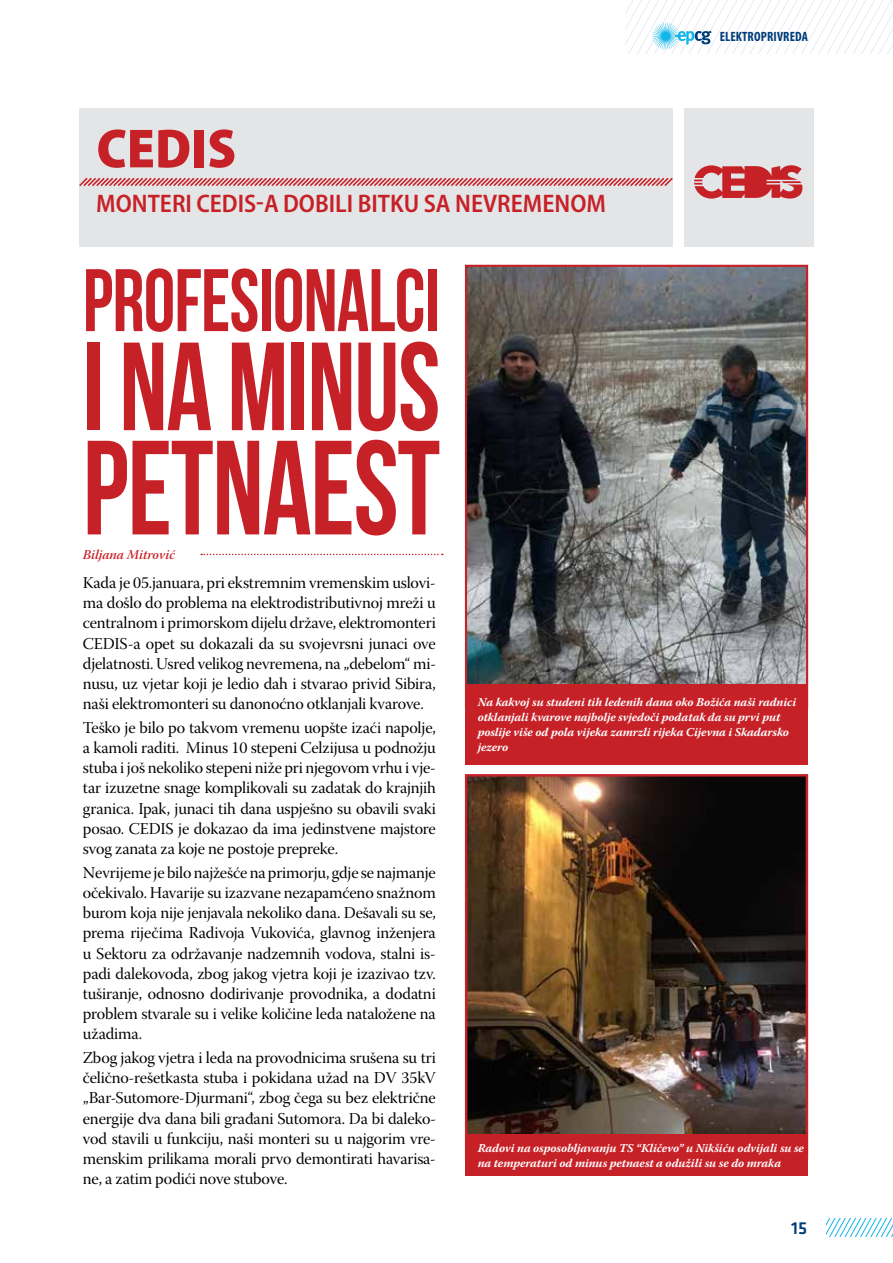
<style>
.page{position:relative;width:893px;height:1263px;background:#fff}
.page>*{position:absolute;margin:0;border:0;box-sizing:border-box;transform-origin:0 0}
.t1{font:700 133.8px "Bebas Neue";letter-spacing:-.01em;color:#c72128;scale:.9 1}
.t2{font:700 125.1px "Bebas Neue";letter-spacing:-.01em;color:#c72128;scale:.9 1}
.t3{font:700 88.5px "Bebas Neue";letter-spacing:-.01em;color:#c72128;scale:.9 1}
.t4{font:900 semi-condensed 55.5px "Myriad Pro";color:#c72128}
.t5{font:600 semi-condensed 25.5px "Myriad Pro";color:#c72128}
.t6{font:500 18px "Klavika";color:#003d79}
.t7{font:16.5px/20.1px "Warnock Pro Subh";letter-spacing:-.01em;color:#000;text-align:justify}
.t8{font:700 condensed 13.5px "Myriad Pro";letter-spacing:.01em;color:#003d79}
.t9{font:13.5px "Warnock Pro Semibold It Subh";color:#c72128}
.t10{font:italic 700 12px/15px "Warnock Pro";letter-spacing:-.01em;color:#fff}
</style>
<div class="page">
<svg style="left:625px;top:0;width:268px;height:54px"></svg>
<svg style="left:826px;top:1219px;width:67px;height:17px"></svg>
<div style="left:79px;top:108px;width:594px;height:139px;background:#e4e5e6"></div>
<svg style="left:79px;top:177px;width:594px;height:9px"></svg>
<div style="left:685px;top:108px;width:129px;height:139px;background:#e4e5e6"></div>
<svg style="left:694px;top:165px;width:108px;height:34px"></svg>
<img style="left:468px;top:268px;width:337px;height:416px">
<div style="left:465px;top:265px;width:343px;height:444px;border:2px solid #c72128"></div>
<svg style="left:201px;top:554px;width:242px;height:1px"></svg>
<img style="left:468px;top:777px;width:337px;height:357px">
<div style="left:465px;top:774px;width:343px;height:385px;border:2px solid #c72128"></div>
<div style="left:465px;top:684px;width:342px;height:80px;background:#c72128"></div>
<div style="left:465px;top:1134px;width:342px;height:42px;background:#c72128"></div>
<h3 class="t4" style="left:97px;top:117px;width:141px">CEDIS</h3>
<h3 class="t5" style="left:96px;top:190px;width:511px">MONTERI CEDIS-A DOBILI BITKU SA NEVREMENOM</h3>
<p class="t8" style="left:720px;top:28px;width:90px">ELEKTROPRIVREDA</p>
<h3 class="t3" style="left:83px;top:252px;width:398px">PROFESIONALCI</h3>
<h2 class="t2" style="left:83px;top:318px;width:399px">I NA MINUS</h2>
<h1 class="t1" style="left:83px;top:415px;width:399px">PETNAEST</h1>
<p class="t9" style="left:83px;top:546px;width:93px">Biljana Mitrović</p>
<p class="t7" style="left:83px;top:575px;width:354px">Kada je 05.januara, pri ekstremnim vremenskim uslovi&shy;ma došlo do problema na elektrodistributivnoj mreži u centralnom i primorskom dijelu države, elektromonteri CEDIS-a opet su dokazali da su svojevrsni junaci ove djelatnosti. Usred velikog nevremena, na „debelom“ mi&shy;nusu, uz vjetar koji je ledio dah i stvarao privid Sibira, naši elektromonteri su danonoćno otklanjali kvarove.</p>
<p class="t7" style="left:83px;top:720px;width:354px">Teško je bilo po takvom vremenu uopšte izaći napolje, a kamoli raditi. Minus 10 stepeni Celzijusa u podnožju stuba i još nekoliko stepeni niže pri njegovom vrhu i vje&shy;tar izuzetne snage komplikovali su zadatak do krajnjih granica. Ipak, junaci tih dana uspješno su obavili svaki posao. CEDIS je dokazao da ima jedinstvene majstore svog zanata za koje ne postoje prepreke.</p>
<p class="t7" style="left:83px;top:865px;width:354px">Nevrijeme je bilo najžešće na primorju, gdje se najmanje očekivalo. Havarije su izazvane nezapamćeno snažnom burom koja nije jenjavala nekoliko dana. Dešavali su se, prema riječima Radivoja Vukovića, glavnog inženjera u Sektoru za održavanje nadzemnih vodova, stalni is&shy;padi dalekovoda, zbog jakog vjetra koji je izazivao tzv. tuširanje, odnosno dodirivanje provodnika, a dodatni problem stvarale su i velike količine leda nataložene na užadima.</p>
<p class="t7" style="left:83px;top:1050px;width:354px">Zbog jakog vjetra i leda na provodnicima srušena su tri čelično-rešetkasta stuba i pokidana užad na DV 35kV „Bar-Sutomore-Djurmani“, zbog čega su bez električne energije dva dana bili građani Sutomora. Da bi daleko&shy;vod stavili u funkciju, naši monteri su u najgorim vre&shy;menskim prilikama morali prvo demontirati havarisa&shy;ne, a zatim podići nove stubove.</p>
<p class="t10" style="left:478px;top:694px;width:320px">Na kakvoj su studeni tih ledenih dana oko Božića naši radnici otklanjali kvarove najbolje svjedoči podatak da su prvi put poslije više od pola vijeka zamrzli rijeka Cijevna i Skadarsko jezero</p>
<p class="t10" style="left:478px;top:1141px;width:328px">Radovi na osposobljavanju TS “Kličevo” u Nikšiću odvijali su se na temperaturi od minus petnaest a odužili su se do mraka</p>
<p class="t6" style="left:791px;top:1218px;width:17px">15</p>
</div>
